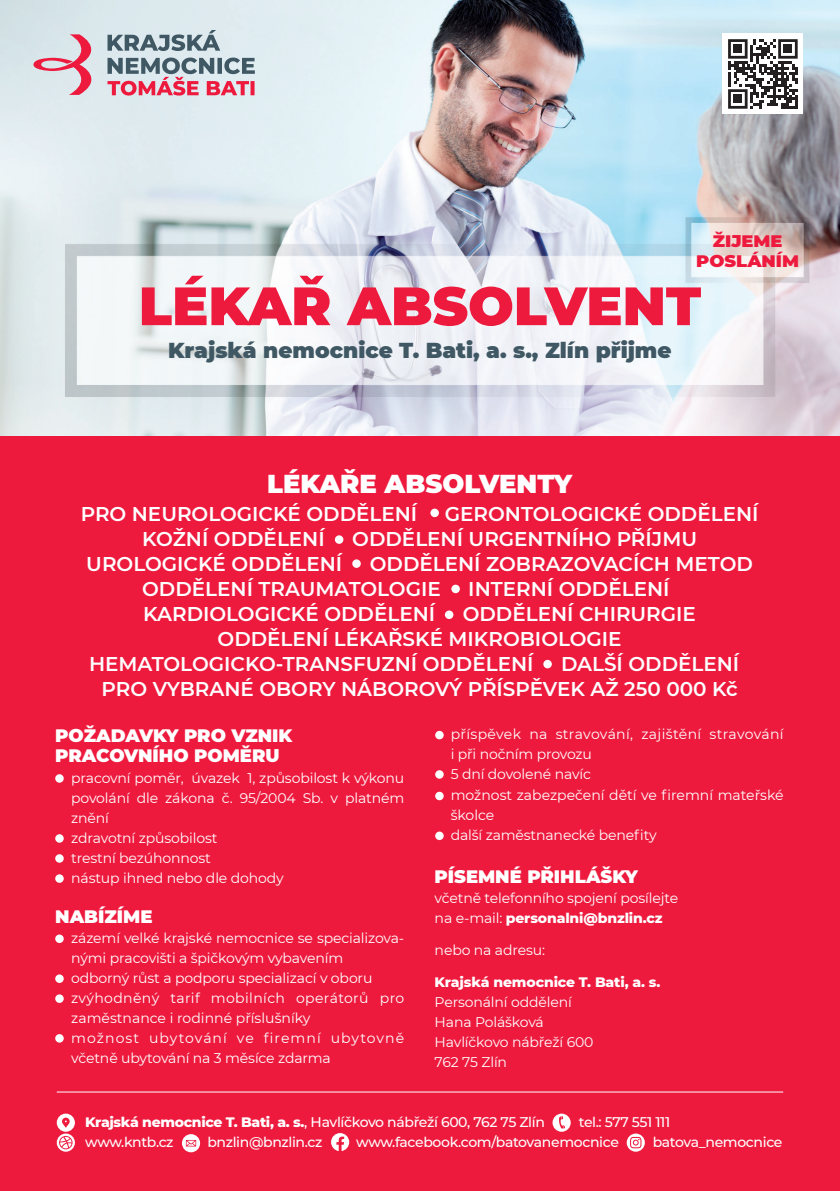
<style>
.page{position:relative;width:840px;height:1191px;background:#fff}
.page>*{position:absolute;margin:0;border:0;box-sizing:border-box;transform-origin:0 0}
.t1{font:900 53.8px "Montserrat";color:#ed1a3e}
.t2{font:900 25.8px "Montserrat";color:#fff}
.t3{font:900 21.6px "Montserrat";color:#3f5864}
.t4{font:600 20px/25px "Montserrat";color:#fff}
.t5{font:900 18px/20px "Montserrat";color:#fff}
.t6{font:900 16.6px/20px "Montserrat";color:#ed1a3e;text-align:center;scale:1.07 1}
.t7{font:14px/20px "Montserrat";letter-spacing:-.01em;color:#fff}
.t8{font:500 14px "Montserrat";letter-spacing:-.025em;color:#fff}
.t9{font:800 14px "Montserrat";letter-spacing:-.01em;color:#fff}
.s1{font-weight:800}
</style>
<div class="page">
<img style="left:0;top:0;width:839px;height:437px">
<div style="left:0;top:437px;width:839px;height:754px;background:#ed1a3e"></div>
<svg style="left:626px;top:1133px;width:18px;height:18px"></svg>
<svg style="left:331px;top:1133px;width:18px;height:18px"></svg>
<svg style="left:182px;top:1134px;width:18px;height:18px"></svg>
<svg style="left:57px;top:1113px;width:18px;height:38px"></svg>
<svg style="left:552px;top:1113px;width:18px;height:18px"></svg>
<hr style="left:57px;top:1091px;width:725px;height:1px;background:#fff">
<svg style="left:722px;top:34px;width:80px;height:80px"></svg>
<svg style="left:33px;top:34px;width:65px;height:61px;background:#debac6"></svg>
<svg style="left:107px;top:30px;width:148px;height:66px;background:#b7acb7"></svg>
<div style="left:55px;top:774px;width:9px;height:8px;background:#fff;border-radius:50%"></div>
<div style="left:430px;top:508px;width:8px;height:9px;background:#fff;border-radius:50%"></div>
<div style="left:335px;top:535px;width:8px;height:9px;background:#fff;border-radius:50%"></div>
<div style="left:352px;top:559px;width:8px;height:9px;background:#fff;border-radius:50%"></div>
<div style="left:451px;top:584px;width:8px;height:9px;background:#fff;border-radius:50%"></div>
<svg style="left:444px;top:610px;width:9px;height:9px"></svg>
<div style="left:543px;top:660px;width:8px;height:8px;background:#fff;border-radius:50%"></div>
<div style="left:55px;top:854px;width:9px;height:8px;background:#fff;border-radius:50%"></div>
<div style="left:55px;top:834px;width:9px;height:8px;background:#fff;border-radius:50%"></div>
<div style="left:55px;top:874px;width:9px;height:9px;background:#fff;border-radius:50%"></div>
<div style="left:55px;top:934px;width:9px;height:9px;background:#fff;border-radius:50%"></div>
<div style="left:55px;top:974px;width:9px;height:9px;background:#fff;border-radius:50%"></div>
<div style="left:55px;top:994px;width:9px;height:9px;background:#fff;border-radius:50%"></div>
<div style="left:55px;top:1034px;width:9px;height:8px;background:#fff;border-radius:50%"></div>
<div style="left:435px;top:731px;width:8px;height:8px;background:#fff;border-radius:50%"></div>
<div style="left:435px;top:770px;width:8px;height:8px;background:#fff;border-radius:50%"></div>
<div style="left:435px;top:791px;width:8px;height:9px;background:#fff;border-radius:50%"></div>
<div style="left:435px;top:831px;width:8px;height:9px;background:#fff;border-radius:50%"></div>
<p class="t6" style="left:695px;top:230px;width:98px">ŽIJEME<br>POSLÁNÍM</p>
<h1 class="t1" style="left:139px;top:266px;width:563px">LÉKAŘ ABSOLVENT</h1>
<h3 class="t3" style="left:168px;top:334px;width:504px">Krajská nemocnice T. Bati, a. s., Zlín přijme</h3>
<h2 class="t2" style="left:267px;top:464px;width:306px">LÉKAŘE ABSOLVENTY</h2>
<h3 class="t4" style="left:81px;top:501px;width:338px">PRO NEUROLOGICKÉ ODDĚLENÍ</h3>
<h3 class="t4" style="left:444px;top:501px;width:315px">GERONTOLOGICKÉ ODDĚLENÍ</h3>
<h3 class="t4" style="left:142px;top:526px;width:184px">KOŽNÍ ODDĚLENÍ</h3>
<h3 class="t4" style="left:352px;top:526px;width:346px">ODDĚLENÍ URGENTNÍHO PŘÍJMU</h3>
<h3 class="t4" style="left:86px;top:551px;width:257px">UROLOGICKÉ ODDĚLENÍ</h3>
<h3 class="t4" style="left:142px;top:551px;width:612px;text-indent:227px">ODDĚLENÍ ZOBRAZOVACÍCH METOD<br>ODDĚLENÍ TRAUMATOLOGIE</h3>
<h3 class="t4" style="left:468px;top:576px;width:203px">INTERNÍ ODDĚLENÍ</h3>
<h3 class="t4" style="left:143px;top:601px;width:293px">KARDIOLOGICKÉ ODDĚLENÍ</h3>
<h3 class="t4" style="left:462px;top:601px;width:235px">ODDĚLENÍ CHIRURGIE</h3>
<h3 class="t4" style="left:217px;top:626px;width:405px">ODDĚLENÍ LÉKAŘSKÉ MIKROBIOLOGIE</h3>
<h3 class="t4" style="left:89px;top:651px;width:446px">HEMATOLOGICKO-TRANSFUZNÍ ODDĚLENÍ</h3>
<h3 class="t4" style="left:101px;top:651px;width:639px;text-align:right">DALŠÍ ODDĚLENÍ<br>PRO VYBRANÉ OBORY NÁBOROVÝ PŘÍSPĚVEK AŽ 250 000 Kč</h3>
<p class="t5" style="left:55px;top:725px;width:238px">POŽADAVKY PRO VZNIK<br>PRACOVNÍHO POMĚRU</p>
<p class="t7" style="left:71px;top:767px;width:334px">pracovní poměr, úvazek 1, způsobilost k výkonu povolání dle zákona č. 95/2004 Sb. v platném znění<br>zdravotní způsobilost<br>trestní bezúhonnost<br>nástup ihned nebo dle dohody</p>
<p class="t5" style="left:55px;top:905px;width:99px">NABÍZÍME</p>
<p class="t7" style="left:71px;top:927px;width:334px">zázemí velké krajské nemocnice se specializova&shy;nými pracovišti a špičkovým vybavením odborný růst a podporu specializací v oboru zvýhodněný tarif mobilních operátorů pro zaměstnance i rodinné příslušníky<br>možnost ubytování ve firemní ubytovně včetně ubytování na 3 měsíce zdarma</p>
<p class="t7" style="left:450px;top:724px;width:334px">příspěvek na stravování, zajištění stravování i při nočním provozu<br>5 dní dovolené navíc<br>možnost zabezpečení dětí ve firemní mateřské školce<br>další zaměstnanecké benefity</p>
<p class="t5" style="left:434px;top:865px;width:205px">PÍSEMNÉ PŘIHLÁŠKY</p>
<p class="t7" style="left:434px;top:887px;width:245px">včetně telefonního spojení posílejte na e-mail: <span class="s1">personalni@bnzlin.cz</span></p>
<p class="t7" style="left:434px;top:939px;width:112px">nebo na adresu:</p>
<p class="t9" style="left:434px;top:972px;width:227px">Krajská nemocnice T. Bati, a. s.</p>
<p class="t7" style="left:434px;top:991px;width:160px">Personální oddělení<br>Hana Polášková<br>Havlíčkovo nábřeží 600<br>762 75 Zlín</p>
<p class="t8" style="left:85px;top:1112px;width:461px"><span class="s1">Krajská nemocnice T. Bati, a. s.</span>, Havlíčkovo nábřeží 600, 762 75 Zlín</p>
<p class="t8" style="left:578px;top:1112px;width:93px">tel.: 577 551 111</p>
<p class="t8" style="left:85px;top:1132px;width:90px">www.kntb.cz</p>
<p class="t8" style="left:207px;top:1132px;width:116px">bnzlin@bnzlin.cz</p>
<p class="t8" style="left:356px;top:1132px;width:264px">www.facebook.com/batovanemocnice</p>
<p class="t8" style="left:652px;top:1132px;width:131px">batova_nemocnice</p>
</div>
